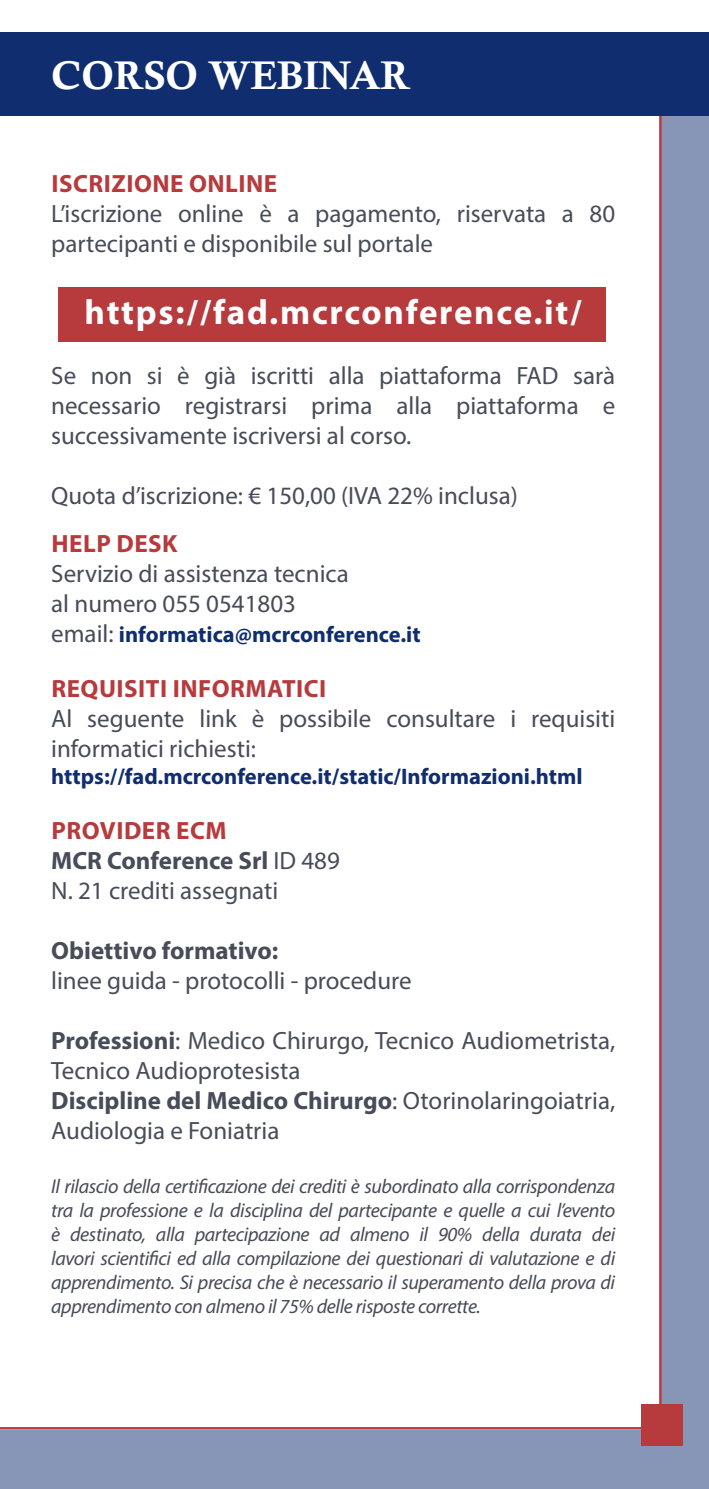
<style>
.page{position:relative;width:709px;height:1489px;background:#fff}
.page>*{position:absolute;margin:0;border:0;box-sizing:border-box;transform-origin:0 0}
.t1{font:40px "Calis MT Bol";color:#fff}
.t2{font:700 35px "Myriad Pro";letter-spacing:.05em;color:#fff}
.t3{font:25px/30px "Myriad Pro";color:#474c59}
.t4{font:700 25px "Myriad Pro";letter-spacing:.02em;color:#b73a3d}
.t5{font:700 25px "Myriad Pro";color:#474c59}
.t6{font:700 22.5px "Myriad Pro";color:#0f2d6f}
.t7{font:italic 20px/24px "Myriad Pro";letter-spacing:-.02em;color:#474c59;text-align:justify}
.s1{font-weight:400;font-size:25px;color:#474c59}
.s2{font-weight:400}
.s3{font-weight:700}
</style>
<div class="page">
<div style="left:660px;top:42px;width:49px;height:1387px;background:#8796b7"></div>
<hr style="left:0;top:1426px;width:660px;height:3px;background:#b73a3d">
<hr style="left:659px;top:92px;width:2px;height:1322px;background:#b73a3d">
<div style="left:0;top:1429px;width:709px;height:59px;background:#8796b7"></div>
<div style="left:641px;top:1404px;width:42px;height:41px;background:#b73a3d"></div>
<div style="left:58px;top:287px;width:548px;height:55px;background:#b73a3d"></div>
<div style="left:0;top:33px;width:709px;height:83px;background:#0f2d6f"></div>
<p class="t1" style="left:51px;top:53px;width:360px">CORSO WEBINAR</p>
<p class="t4" style="left:51px;top:167px;width:227px">ISCRIZIONE ONLINE</p>
<p class="t3" style="left:51px;top:198px;width:565px">L’iscrizione online è a pagamento, riservata a 80 partecipanti e disponibile sul portale</p>
<p class="t2" style="left:85px;top:289px;width:498px">https://fad.mcrconference.it/</p>
<p class="t3" style="left:51px;top:360px;width:565px;text-align:justify">Se non si è già iscritti alla piattaforma FAD sarà necessario registrarsi prima alla piattaforma e successivamente iscriversi al corso.</p>
<p class="t3" style="left:51px;top:480px;width:468px">Quota d’iscrizione: € 150,00 (IVA 22% inclusa)</p>
<p class="t4" style="left:51px;top:527px;width:128px">HELP DESK</p>
<p class="t3" style="left:51px;top:558px;width:299px">Servizio di assistenza tecnica</p>
<p class="t3" style="left:51px;top:588px;width:246px">al numero 055 0541803</p>
<p class="t6" style="left:51px;top:620px;width:371px"><span class="s1">email:</span> informatica@mcrconference.it</p>
<p class="t4" style="left:51px;top:672px;width:276px">REQUISITI INFORMATICI</p>
<p class="t3" style="left:51px;top:702px;width:565px">Al seguente link è possibile consultare i requisiti informatici richiesti:</p>
<p class="t6" style="left:51px;top:761px;width:533px">https://fad.mcrconference.it/static/Informazioni.html</p>
<p class="t4" style="left:51px;top:814px;width:177px">PROVIDER ECM</p>
<p class="t5" style="left:51px;top:844px;width:290px">MCR Conference Srl <span class="s2">ID 489</span></p>
<p class="t3" style="left:51px;top:874px;width:229px">N. 21 crediti assegnati</p>
<p class="t5" style="left:51px;top:934px;width:229px">Obiettivo formativo:</p>
<p class="t3" style="left:51px;top:964px;width:362px">linee guida - protocolli - procedure</p>
<p class="t3" style="left:51px;top:1024px;width:565px"><span class="s3">Professioni</span>: Medico Chirurgo, Tecnico Audiometrista,<br>Tecnico Audioprotesista</p>
<p class="t3" style="left:51px;top:1084px;width:565px"><span class="s3">Discipline del Medico Chirurgo</span>: Otorinolaringoiatria,<br>Audiologia e Foniatria</p>
<p class="t7" style="left:51px;top:1173px;width:565px">Il rilascio della certificazione dei crediti è subordinato alla corrispondenza tra la professione e la disciplina del partecipante e quelle a cui l’evento è destinato, alla partecipazione ad almeno il 90% della durata dei lavori scientifici ed alla compilazione dei questionari di valutazione e di apprendimento. Si precisa che è necessario il superamento della prova di apprendimento con almeno il 75% delle risposte corrette.</p>
</div>
